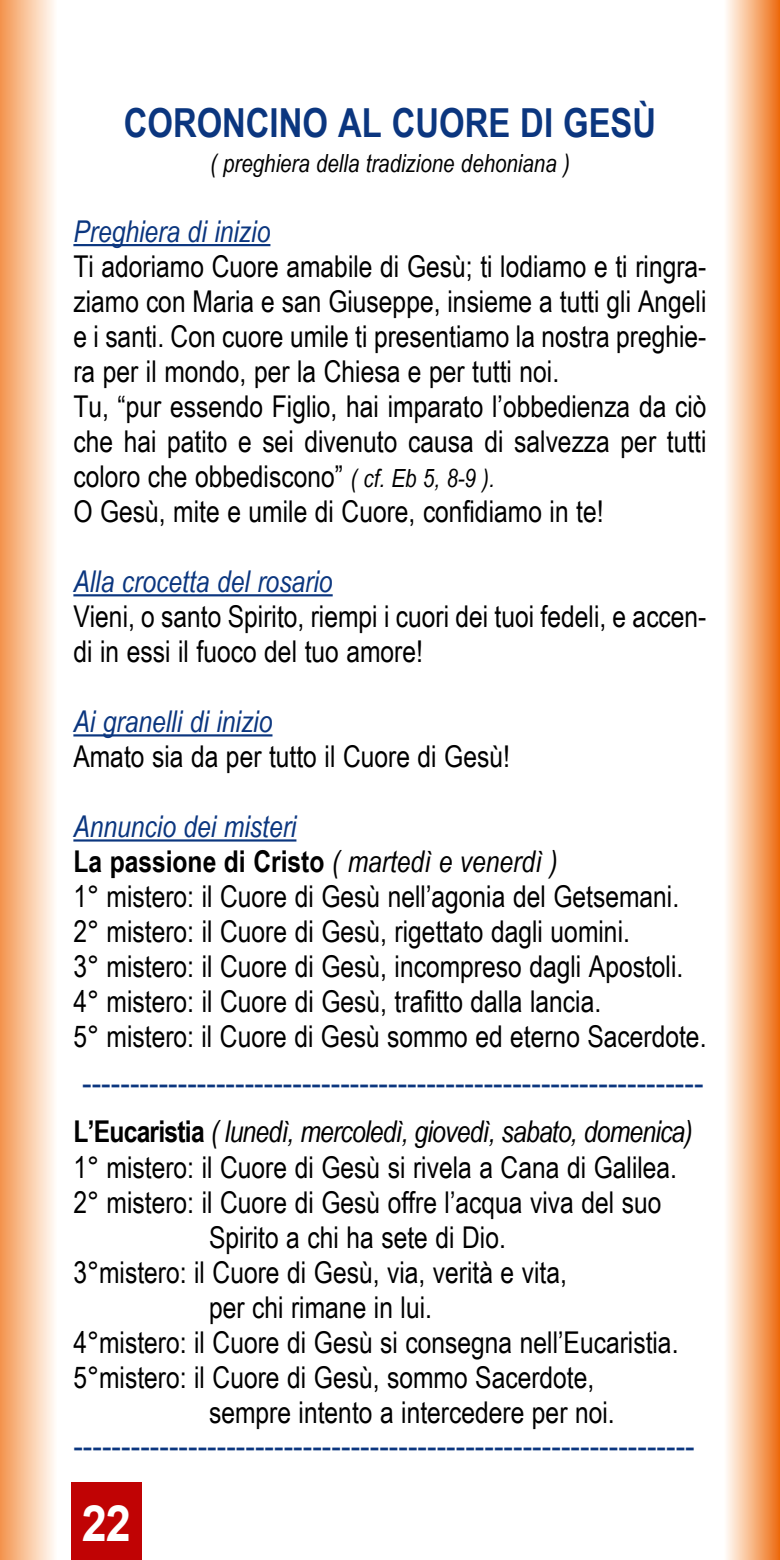
<style>
.page{position:relative;width:780px;height:1560px;background:#fff}
.page>*{position:absolute;margin:0;border:0;box-sizing:border-box;transform-origin:0 0}
.t1{font:700 50px "Arial";color:#fff;scale:.9 1}
.t2{font:700 40px "Arial Narrow";color:#0b367f}
.t3{font:35px "Arial Narrow";color:#0b367f}
.t4{font:30px/35px "Arial Narrow";color:#000}
.t5{font:italic 30px "Arial Narrow";color:#0b367f}
.t6{font:italic 30px "Arial Narrow";letter-spacing:-.025em;color:#000}
.t7{font:italic 25px "Arial Narrow";color:#000}
.s1{font-style:italic;font-size:25px}
.s2{font-style:italic;color:#0b367f}
.s3{font-weight:700}
.s4{font-style:italic}
.s5{font-weight:700;font-style:normal}
</style>
<div class="page">
<div style="left:71px;top:1481px;width:71px;height:78px;background:#c00304"></div>
<hr style="left:73px;top:244px;width:197px;height:2px;background:#0b367f">
<hr style="left:73px;top:594px;width:259px;height:2px;background:#0b367f">
<hr style="left:73px;top:734px;width:199px;height:2px;background:#0b367f">
<hr style="left:73px;top:839px;width:223px;height:2px;background:#0b367f">
<div style="left:0;top:0;width:57px;height:1559px;background:linear-gradient(to right,#f4944d,#fffffc)"></div>
<div style="left:723px;top:0;width:57px;height:1559px;background:linear-gradient(to right,#fff,#ee6c10)"></div>
<hr style="left:779px;top:0;width:1px;height:1559px;background:#ec6908">
<h2 class="t2" style="left:124px;top:99px;width:534px">CORONCINO AL CUORE DI GESÙ</h2>
<p class="t7" style="left:210px;top:149px;width:361px">( preghiera della tradizione dehoniana )</p>
<p class="t5" style="left:73px;top:214px;width:198px">Preghiera di inizio</p>
<p class="t4" style="left:73px;top:249px;width:634px">Ti adoriamo Cuore amabile di Gesù; ti lodiamo e ti ringra&shy;ziamo con Maria e san Giuseppe, insieme a tutti gli Angeli e i santi. Con cuore umile ti presentiamo la nostra preghie&shy;ra per il mondo, per la Chiesa e per tutti noi.<br>Tu, “pur essendo Figlio, hai imparato l’obbedienza da ciò che hai patito e sei divenuto causa di salvezza per tutti coloro che obbediscono” <span class="s1">( cf. Eb 5, 8-9 ).<br></span>O Gesù, mite e umile di Cuore, confidiamo in te!</p>
<p class="t5" style="left:73px;top:564px;width:261px">Alla crocetta del rosario</p>
<p class="t4" style="left:73px;top:599px;width:634px">Vieni, o santo Spirito, riempi i cuori dei tuoi fedeli, e accen&shy;di in essi il fuoco del tuo amore!</p>
<p class="t5" style="left:73px;top:704px;width:200px">Ai granelli di inizio</p>
<p class="t4" style="left:73px;top:739px;width:438px">Amato sia da per tutto il Cuore di Gesù!</p>
<p class="t4" style="left:73px;top:809px;width:634px"><span class="s2">Annuncio dei misteri<br></span><span class="s3">La passione di Cristo</span> <span class="s4">( martedì e venerdì )<br></span>1° mistero: il Cuore di Gesù nell’agonia del Getsemani.<br>2° mistero: il Cuore di Gesù, rigettato dagli uomini.<br>3° mistero: il Cuore di Gesù, incompreso dagli Apostoli.<br>4° mistero: il Cuore di Gesù, trafitto dalla lancia.<br>5° mistero: il Cuore di Gesù sommo ed eterno Sacerdote.</p>
<p class="t3" style="left:82px;top:1062px;width:623px">-----------------------------------------------------------------</p>
<p class="t6" style="left:73px;top:1114px;width:620px"><span class="s5">L’Eucaristia</span> ( lunedì, mercoledì, giovedì, sabato, domenica)</p>
<p class="t4" style="left:73px;top:1149px;width:605px">1° mistero: il Cuore di Gesù si rivela a Cana di Galilea.</p>
<p class="t4" style="left:73px;top:1184px;width:589px">2° mistero: il Cuore di Gesù offre l’acqua viva del suo</p>
<p class="t4" style="left:209px;top:1219px;width:298px">Spirito a chi ha sete di Dio.</p>
<p class="t4" style="left:73px;top:1254px;width:495px">3°mistero: il Cuore di Gesù, via, verità e vita,</p>
<p class="t4" style="left:209px;top:1289px;width:224px">per chi rimane in lui.</p>
<p class="t4" style="left:73px;top:1324px;width:606px">4°mistero: il Cuore di Gesù si consegna nell’Eucaristia.</p>
<p class="t4" style="left:73px;top:1359px;width:522px">5°mistero: il Cuore di Gesù, sommo Sacerdote,</p>
<p class="t4" style="left:209px;top:1394px;width:407px">sempre intento a intercedere per noi.</p>
<p class="t3" style="left:73px;top:1425px;width:623px">-----------------------------------------------------------------</p>
<h1 class="t1" style="left:82px;top:1494px;width:56px">22</h1>
</div>
